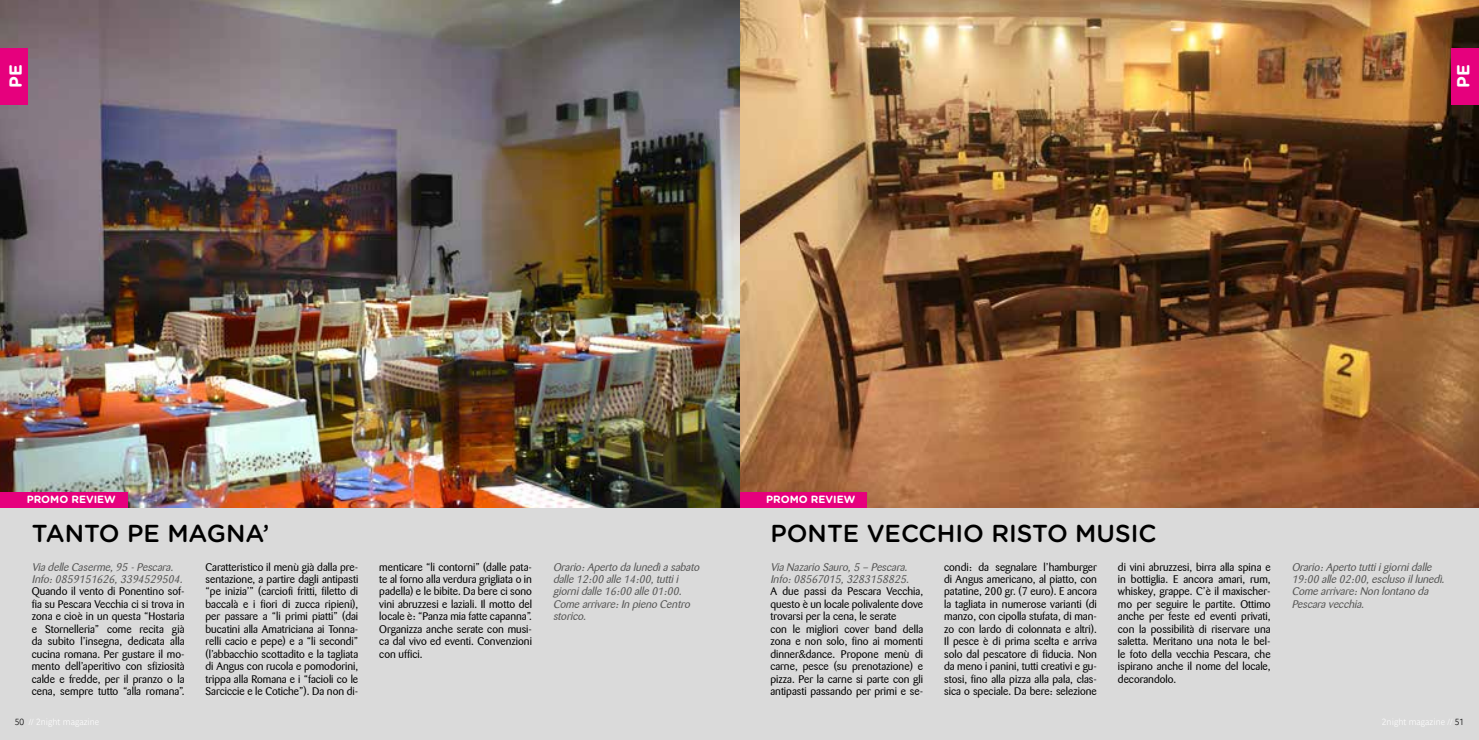
<style>
.page{position:relative;width:1479px;height:740px;background:#fff}
.page>*{position:absolute;margin:0;border:0;box-sizing:border-box;transform-origin:0 0}
.t1{font:500 24.5px "Gotham Rounded";color:#000}
.t2{font:700 17.5px "Gotham Rounded";color:#fff}
.t3{font:11.03px/12.4px "Barmeno";color:#000;text-align:justify}
.t4{font:italic 11.03px/12.4px "Barmeno";color:#575756}
.t5{font:700 10.5px "Gotham Rounded";color:#fff}
</style>
<div class="page">
<div style="left:739px;top:0;width:739px;height:739px;background:#dadada"></div>
<img style="left:739px;top:0;width:739px;height:507px">
<div style="left:1450px;top:48px;width:28px;height:56px;background:#e6007d"></div>
<div style="left:739px;top:492px;width:128px;height:15px;background:#e6007d"></div>
<img style="left:0;top:0;width:739px;height:739px">
<div style="left:0;top:48px;width:28px;height:56px;background:#e6007d"></div>
<div style="left:0;top:492px;width:128px;height:15px;background:#e6007d"></div>
<h2 class="t2" style="left:3px;top:88px;width:25px;rotate:-90deg">PE</h2>
<h2 class="t2" style="left:1450px;top:88px;width:25px;rotate:-90deg">PE</h2>
<p class="t5" style="left:27px;top:491px;width:91px">PROMO REVIEW</p>
<h1 class="t1" style="left:32px;top:516px;width:239px">TANTO PE MAGNA’</h1>
<p class="t4" style="left:32px;top:560px;width:155px">Viadelle Caserme,95 -Pescara.<br>Info:0859151626,3394529504.</p>
<p class="t3" style="left:32px;top:585px;width:154px">Quando il vento di Ponentino sof&shy;fia su Pescara Vecchia ci si trova in zona e cioè in un questa “Hostaria e Stornelleria” come recita già da subito l’insegna, dedicata alla cucina romana. Per gustare il mo&shy;mento dell’aperitivo con sfiziosità calde e fredde, per il pranzo o la cena, sempre tutto “alla romana”.</p>
<p class="t3" style="left:205px;top:560px;width:154px">Caratteristico il menù già dalla pre&shy;sentazione, a partire dagli antipasti “pe inizia’” (carciofi fritti, filetto di baccalà e i fiori di zucca ripieni), per passare a “li primi piatti” (dai bucatini alla Amatriciana ai Tonna&shy;relli cacio e pepe) e a “li secondi” (l’abbacchio scottadito e la tagliata di Angus con rucola e pomodorini, trippa alla Romana e i “facioli co le Sarciccie e le Cotiche”). Da non di-</p>
<p class="t3" style="left:379px;top:560px;width:154px">menticare “li contorni” (dalle pata&shy;te al forno alla verdura grigliata o in padella) e le bibite. Da bere ci sono vini abruzzesi e laziali. Il motto del locale è: “Panza mia fatte capanna”.<br>Organizza anche serate con musi&shy;ca dal vivo ed eventi. Convenzioni con uffici.</p>
<p class="t4" style="left:553px;top:560px;width:150px">Orario:Aperto dalunedìasabato dalle 12:00 alle 14:00,tuttii giornidalle 16:00 alle 01:00.<br>Come arrivare:In pieno Centro storico.</p>
<p class="t5" style="left:766px;top:491px;width:91px">PROMO REVIEW</p>
<h1 class="t1" style="left:770px;top:516px;width:388px">PONTE VECCHIO RISTO MUSIC</h1>
<p class="t4" style="left:770px;top:560px;width:143px">ViaNazario Sauro,5 – Pescara.<br>Info:08567015,3283158825.</p>
<p class="t3" style="left:770px;top:585px;width:154px;text-align:left">A due passi da Pescara Vecchia, questo è un locale polivalente dove trovarsi per la cena, le serate<br>con le migliori cover band della zona e non solo, fino ai momenti dinner&amp;dance. Propone menù di carne, pesce (su prenotazione) e pizza. Per la carne si parte con gli antipasti passando per primi e se-</p>
<p class="t3" style="left:944px;top:560px;width:154px">condi: da segnalare l’hamburger di Angus americano, al piatto, con patatine, 200 gr. (7 euro). E ancora la tagliata in numerose varianti (di manzo, con cipolla stufata, di man&shy;zo con lardo di colonnata e altri).<br>Il pesce è di prima scelta e arriva solo dal pescatore di fiducia. Non da meno i panini, tutti creativi e gu&shy;stosi, fino alla pizza alla pala, clas&shy;sica o speciale. Da bere: selezione</p>
<p class="t3" style="left:1117px;top:560px;width:154px">di vini abruzzesi, birra alla spina e in bottiglia. E ancora amari, rum, whiskey, grappe. C’è il maxischer&shy;mo per seguire le partite. Ottimo anche per feste ed eventi privati, con la possibilità di riservare una saletta. Meritano una nota le bel&shy;le foto della vecchia Pescara, che ispirano anche il nome del locale, decorandolo.</p>
<p class="t4" style="left:1291px;top:560px;width:157px">Orario:Aperto tuttiigiornidalle<br>19:00 alle 02:00,escluso illunedì.<br>Come arrivare:Non lontano da<br>Pescaravecchia.</p>
</div>
